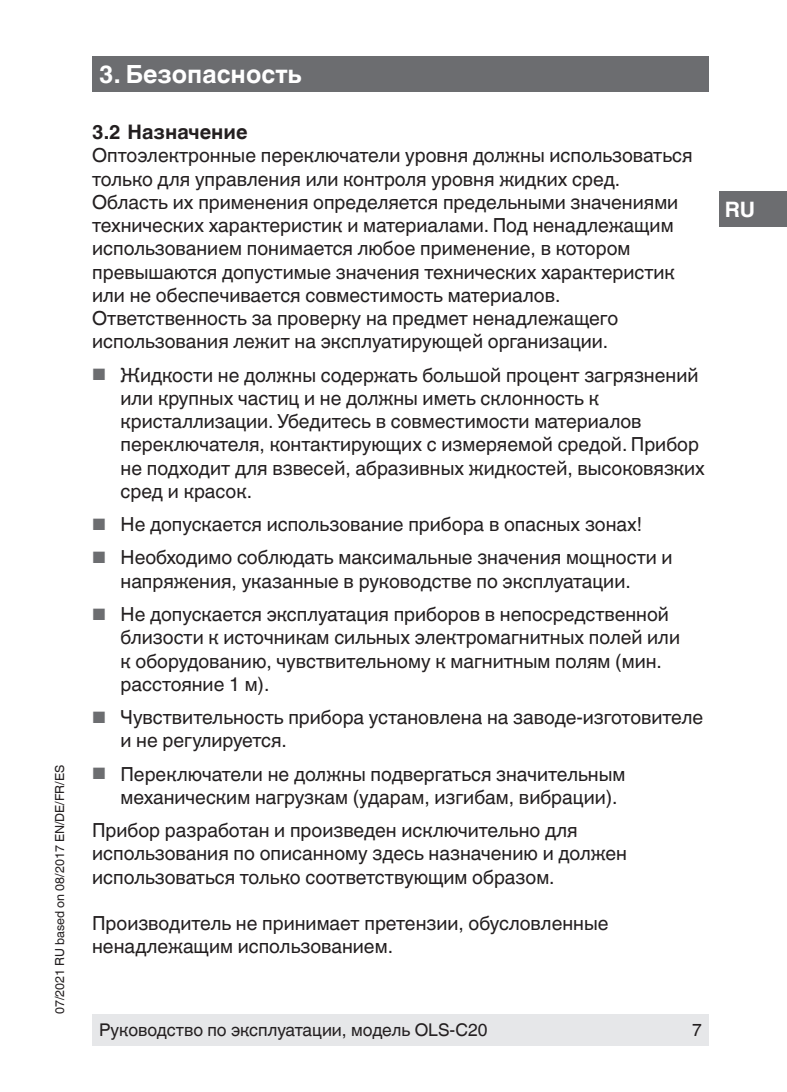
<style>
.page{position:relative;width:787px;height:1092px;background:#fff}
.page>*{position:absolute;margin:0;border:0;box-sizing:border-box;transform-origin:0 0}
.t1{font:700 25px "Helvetica World";color:#fff}
.t2{font:700 21.25px "Helvetica World";color:#fff}
.t3{font:700 20px "Helvetica World";color:#231f20}
.t4{font:19.5px/23.2px "Helvetica World";color:#231f20}
.t5{font:17.5px "Helvetica World";color:#231f20}
.t6{font:12.5px "Helvetica World";color:#231f20}
.s1{font-size:16.5px;color:#6c6d70}
</style>
<div class="page">
<div style="left:92px;top:1013px;width:617px;height:32px;background:#e6e7e9"></div>
<div style="left:719px;top:191px;width:68px;height:36px;background:#6c6d70"></div>
<div style="left:92px;top:57px;width:617px;height:35px;background:#6c6d70"></div>
<p class="t6" style="left:53px;top:1013px;width:251px;rotate:-90deg">07/2021 RU based on 08/2017 EN/DE/FR/ES</p>
<p class="t1" style="left:99px;top:60px;width:204px">3. Безопасность</p>
<p class="t3" style="left:92px;top:120px;width:157px">3.2 Назначение</p>
<p class="t4" style="left:92px;top:144px;width:602px">Оптоэлектронные переключатели уровня должны использоваться только для управления или контроля уровня жидких сред.<br>Область их применения определяется предельными значениями технических характеристик и материалами. Под ненадлежащим использованием понимается любое применение, в котором превышаются допустимые значения технических характеристик или не обеспечивается совместимость материалов.<br>Ответственность за проверку на предмет ненадлежащего использования лежит на эксплуатирующей организации.</p>
<p class="t4" style="left:120px;top:363px;width:586px;text-indent:-28px"><span class="s1">■</span> Жидкости не должны содержать большой процент загрязнений или крупных частиц и не должны иметь склонность к кристаллизации. Убедитесь в совместимости материалов переключателя, контактирующих с измеряемой средой. Прибор не подходит для взвесей, абразивных жидкостей, высоковязких сред и красок.</p>
<p class="t4" style="left:92px;top:513px;width:551px"><span class="s1">■</span> Не допускается использование прибора в опасных зонах!</p>
<p class="t4" style="left:120px;top:546px;width:553px;text-indent:-28px"><span class="s1">■</span> Необходимо соблюдать максимальные значения мощности и напряжения, указанные в руководстве по эксплуатации.</p>
<p class="t4" style="left:120px;top:602px;width:561px;text-indent:-28px"><span class="s1">■</span> Не допускается эксплуатация приборов в непосредственной близости к источникам сильных электромагнитных полей или к оборудованию, чувствительному к магнитным полям (мин. расстояние 1 м).</p>
<p class="t4" style="left:120px;top:705px;width:584px;text-indent:-28px"><span class="s1">■</span> Чувствительность прибора установлена на заводе-изготовителе и не регулируется.</p>
<p class="t4" style="left:120px;top:762px;width:506px;text-indent:-28px"><span class="s1">■</span> Переключатели не должны подвергаться значительным механическим нагрузкам (ударам, изгибам, вибрации).</p>
<p class="t4" style="left:92px;top:818px;width:536px">Прибор разработан и произведен исключительно для использования по описанному здесь назначению и должен использоваться только соответствующим образом.</p>
<p class="t4" style="left:92px;top:911px;width:518px">Производитель не принимает претензии, обусловленные ненадлежащим использованием.</p>
<p class="t2" style="left:725px;top:197px;width:32px">RU</p>
<p class="t5" style="left:99px;top:1019px;width:390px">Руководство по эксплуатации, модель OLS-C20</p>
<p class="t5" style="left:692px;top:1019px;width:11px">7</p>
</div>
